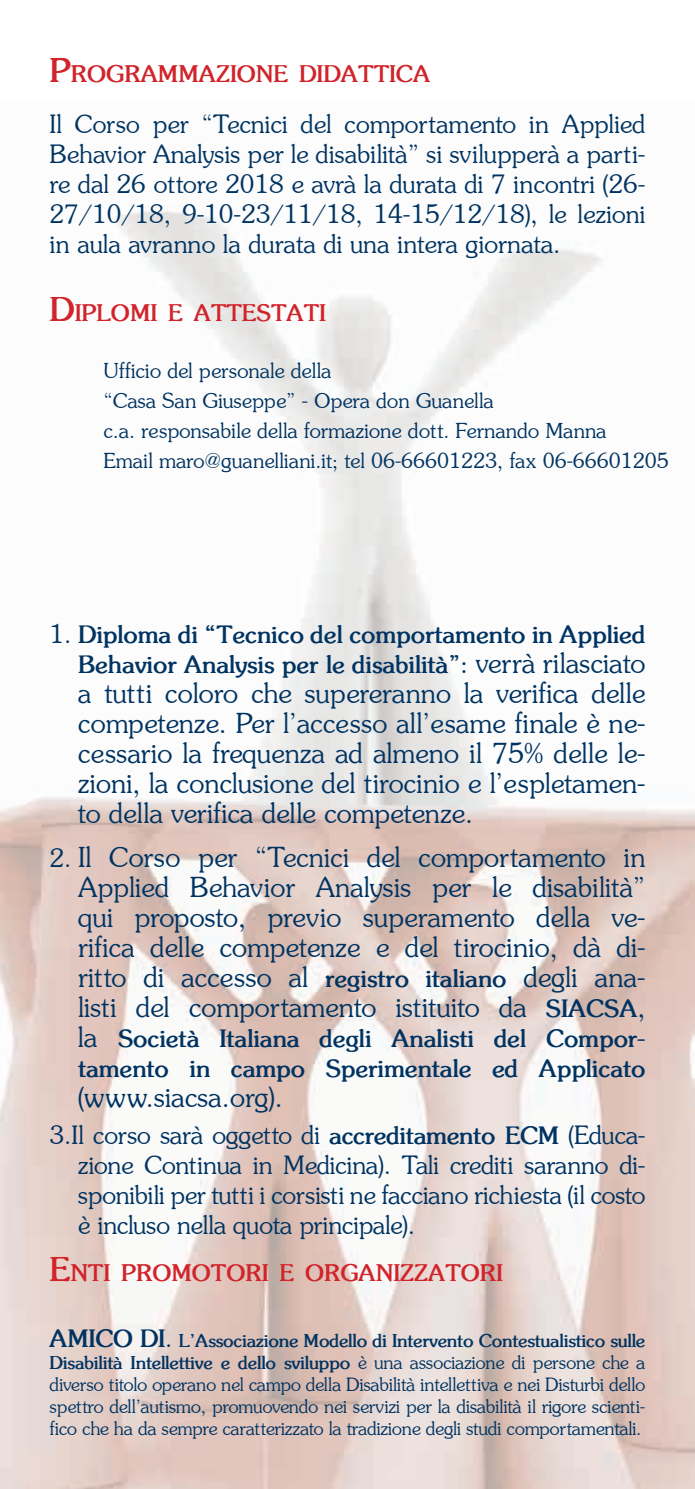
<style>
.page{position:relative;width:695px;height:1489px;background:#fff}
.page>*{position:absolute;margin:0;border:0;box-sizing:border-box;transform-origin:0 0}
.t1{font:30px/30px "Souvenir";color:#003361;text-align:justify}
.t2{font:27.5px/30px "Souvenir";color:#003361;text-align:justify}
.t3{font:700 23.75px/30px "Souvenir";color:#003361;text-align:right}
.t4{font:700 22.75px "Souvenir";color:#d1232a}
.t5{font:22.5px/30px "Souvenir";color:#003361}
.t6{font:20px/22px "Souvenir";letter-spacing:-.01em;color:#003361;text-align:justify}
.t7{font:700 17.5px/22px "Souvenir";letter-spacing:-.01em;color:#003361}
.s1{font-size:32.5px}
.s2{font-weight:400;font-size:27.5px}
.s3{font-weight:400;font-size:30px}
.s4{font-size:27.5px}
.s5{font-weight:700;font-size:23.75px}
.s6{font-size:23.75px}
.s7{font-weight:400;font-size:20px}
</style>
<div class="page">
<img style="left:0;top:211px;width:694px;height:1277px">
<p class="t4" style="left:50px;top:59px;width:382px"><span class="s1">P</span>ROGRAMMAZIONE DIDATTICA</p>
<p class="t2" style="left:50px;top:110px;width:597px">Il Corso per “Tecnici del comportamento in Applied Behavior Analysis per le disabilità” si svilupperà a parti&shy;re dal 26 ottore 2018 e avrà la durata di 7 incontri (26- 27/10/18, 9-10-23/11/18, 14-15/12/18), le lezioni in aula avranno la durata di una intera giornata.</p>
<p class="t4" style="left:50px;top:299px;width:278px"><span class="s1">D</span>IPLOMI E ATTESTATI</p>
<p class="t5" style="left:103px;top:356px;width:566px">Ufficio del personale della<br>“Casa San Giuseppe” - Opera don Guanella<br>c.a. responsabile della formazione dott. Fernando Manna<br>Email maro@guanelliani.it; tel 06-66601223, fax 06-66601205</p>
<p class="t3" style="left:50px;top:618px;width:597px"><span class="s2">1.</span> Diploma di “Tecnico del comportamento in Applied<br>Behavior Analysis per le disabilità”<span class="s3">: verrà rilasciato</span></p>
<p class="t1" style="left:78px;top:678px;width:568px">a tutti coloro che supereranno la verifica delle competenze. Per l’accesso all’esame finale è ne&shy;cessario la frequenza ad almeno il 75% delle le&shy;zioni, la conclusione del tirocinio e l’espletamen&shy;to della verifica delle competenze.</p>
<p class="t1" style="left:78px;top:842px;width:568px;text-indent:-28px"><span class="s4">2.</span> Il Corso per “Tecnici del comportamento in Applied Behavior Analysis per le disabilità” qui proposto, previo superamento della ve&shy;rifica delle competenze e del tirocinio, dà di&shy;ritto di accesso al <span class="s5">registro italiano</span> degli ana&shy;listi del comportamento istituito da <span class="s5">SIACSA</span>,</p>
<p class="t3" style="left:78px;top:1022px;width:568px;text-align:left"><span class="s3">la</span> Società Italiana degli Analisti del Compor&shy;tamento in campo Sperimentale ed Applicato</p>
<p class="t1" style="left:78px;top:1082px;width:206px">(www.siacsa.org).</p>
<p class="t2" style="left:78px;top:1120px;width:568px;text-indent:-28px">3.Il corso sarà oggetto di <span class="s5">accreditamento ECM</span> (Educa&shy;zione Continua in Medicina). Tali crediti saranno di&shy;sponibili per tutti i corsisti ne facciano richiesta (il costo è incluso nella quota principale).</p>
<p class="t4" style="left:50px;top:1258px;width:455px"><span class="s1">E</span>NTI PROMOTORI E ORGANIZZATORI</p>
<p class="t7" style="left:50px;top:1328px;width:597px"><span class="s6">AMICO DI</span><span class="s2">.</span> L’Associazione Modello di Intervento Contestualistico sulle<br>Disabilità Intellettive e dello sviluppo <span class="s7">è una associazione di persone che a</span></p>
<p class="t6" style="left:50px;top:1373px;width:597px">diverso titolo operano nel campo della Disabilità intellettiva e nei Disturbi dello spettro dell’autismo, promuovendo nei servizi per la disabilità il rigore scienti&shy;fico che ha da sempre caratterizzato la tradizione degli studi comportamentali.</p>
</div>
